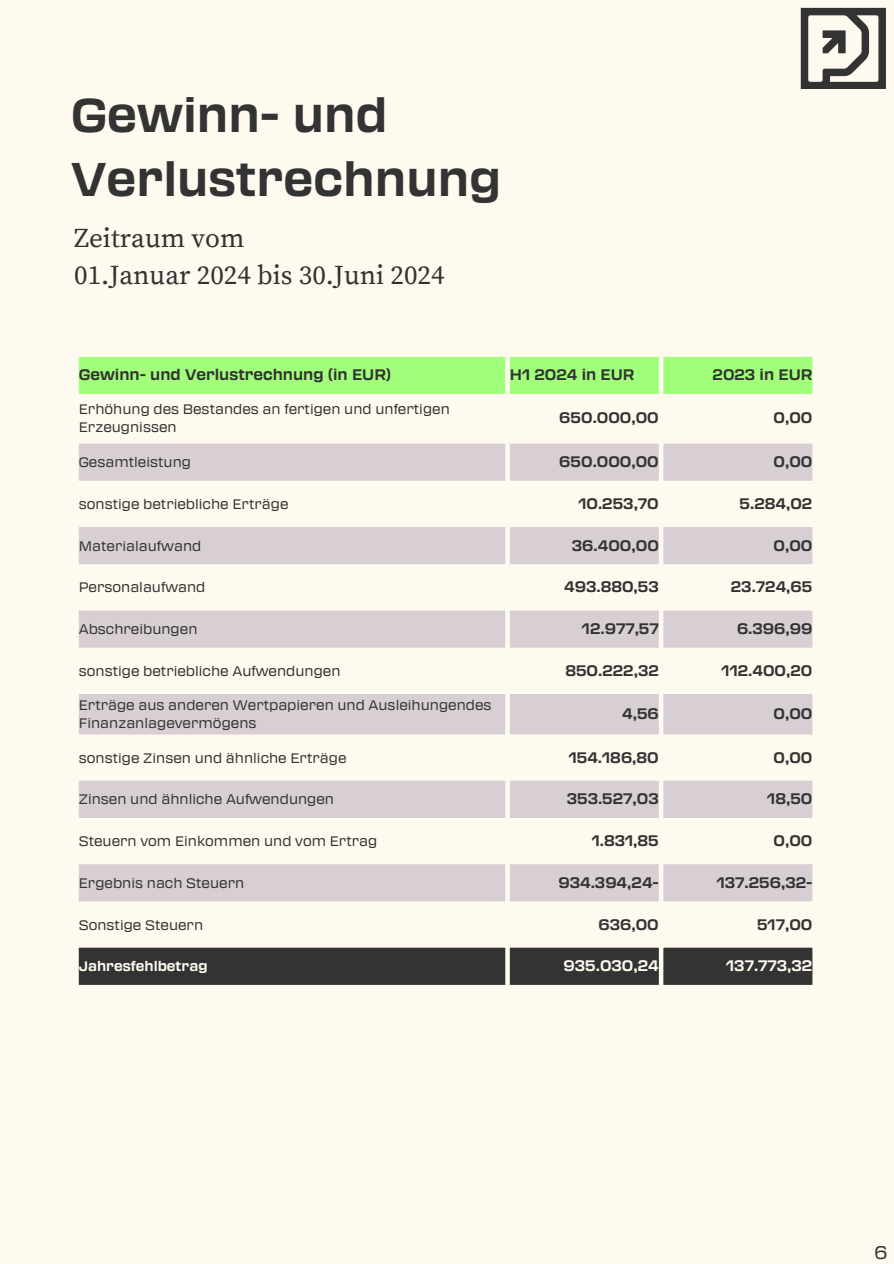
<style>
.page{position:relative;width:894px;height:1264px;background:#fff}
.page>*{position:absolute;margin:0;border:0;box-sizing:border-box;transform-origin:0 0}
.t1{font:700 46.5px/64.2px "Transducer";color:#333}
.t2{font:27px "Source Serif Pro";color:#333}
.t3{font:18px "Transducer";color:#333}
.t4{font:700 15px "Transducer";color:#333}
.t5{font:700 15px "Transducer";color:#fffaf0}
.t6{font:13.5px/18px "Transducer";color:#333}
.t7{font:700 13.5px "Transducer";color:#fffaf0}
</style>
<div class="page">
<div style="left:0;top:0;width:893px;height:1263px;background:#fffaf0"></div>
<div style="left:79px;top:357px;width:733px;height:37px;background:#a2ff7b"></div>
<svg style="left:79px;top:443px;width:733px;height:458px;fill:#d8cfd5"></svg>
<div style="left:79px;top:947px;width:733px;height:37px;background:#333"></div>
<hr style="left:505px;top:357px;width:4px;height:627px;background:#fffaf0">
<div style="left:658px;top:357px;width:5px;height:627px;background:#fffaf0"></div>
<hr style="left:74px;top:481px;width:742px;height:4px;background:#fffaf0">
<div style="left:74px;top:522px;width:742px;height:5px;background:#fffaf0"></div>
<div style="left:74px;top:564px;width:742px;height:5px;background:#fffaf0"></div>
<hr style="left:74px;top:606px;width:742px;height:4px;background:#fffaf0">
<div style="left:74px;top:647px;width:742px;height:5px;background:#fffaf0"></div>
<div style="left:74px;top:689px;width:742px;height:5px;background:#fffaf0"></div>
<div style="left:74px;top:734px;width:742px;height:5px;background:#fffaf0"></div>
<hr style="left:74px;top:776px;width:742px;height:4px;background:#fffaf0">
<hr style="left:74px;top:818px;width:742px;height:4px;background:#fffaf0">
<div style="left:74px;top:859px;width:742px;height:5px;background:#fffaf0"></div>
<svg style="left:79px;top:901px;width:733px;height:1px"></svg>
<svg style="left:800px;top:8px;width:85px;height:81px"></svg>
<p class="t1" style="left:71px;top:84px;width:431px">Gewinn- und<br>Verlustrechnung</p>
<p class="t2" style="left:74px;top:222px;width:171px">Zeitraum vom</p>
<p class="t2" style="left:74px;top:259px;width:371px">01.Januar 2024 bis 30.Juni 2024</p>
<p class="t4" style="left:79px;top:366px;width:313px">Gewinn- und Verlustrechnung (in EUR)</p>
<h1 class="t4" style="left:509px;top:366px;width:126px">H1 2024 in EUR</h1>
<p class="t4" style="left:712px;top:366px;width:101px">2023 in EUR</p>
<p class="t6" style="left:79px;top:400px;width:372px">Erhöhung des Bestandes an fertigen und unfertigen<br>Erzeugnissen</p>
<p class="t4" style="left:559px;top:409px;width:101px">650.000,00</p>
<p class="t4" style="left:773px;top:409px;width:40px">0,00</p>
<p class="t6" style="left:79px;top:453px;width:114px">Gesamtleistung</p>
<p class="t4" style="left:559px;top:453px;width:101px">650.000,00</p>
<p class="t4" style="left:773px;top:453px;width:40px">0,00</p>
<p class="t6" style="left:79px;top:495px;width:211px">sonstige betriebliche Erträge</p>
<p class="t4" style="left:578px;top:494px;width:82px">10.253,70</p>
<p class="t4" style="left:739px;top:494px;width:74px">5.284,02</p>
<p class="t6" style="left:79px;top:537px;width:124px">Materialaufwand</p>
<p class="t4" style="left:571px;top:536px;width:88px">36.400,00</p>
<p class="t4" style="left:773px;top:536px;width:40px">0,00</p>
<p class="t6" style="left:79px;top:578px;width:128px">Personalaufwand</p>
<p class="t4" style="left:564px;top:578px;width:96px">493.880,53</p>
<p class="t4" style="left:730px;top:578px;width:83px">23.724,65</p>
<p class="t6" style="left:79px;top:620px;width:120px">Abschreibungen</p>
<p class="t4" style="left:581px;top:620px;width:78px">12.977,57</p>
<p class="t4" style="left:736px;top:620px;width:77px">6.396,99</p>
<p class="t6" style="left:79px;top:662px;width:263px">sonstige betriebliche Aufwendungen</p>
<p class="t4" style="left:565px;top:661px;width:95px">850.222,32</p>
<p class="t4" style="left:721px;top:661px;width:92px">112.400,20</p>
<p class="t6" style="left:79px;top:696px;width:414px">Erträge aus anderen Wertpapieren und Ausleihungendes<br>Finanzanlagevermögens</p>
<p class="t4" style="left:622px;top:704px;width:38px">4,56</p>
<p class="t4" style="left:773px;top:704px;width:40px">0,00</p>
<p class="t6" style="left:79px;top:749px;width:269px">sonstige Zinsen und ähnliche Erträge</p>
<p class="t4" style="left:568px;top:748px;width:92px">154.186,80</p>
<p class="t4" style="left:773px;top:748px;width:40px">0,00</p>
<p class="t6" style="left:79px;top:790px;width:257px">Zinsen und ähnliche Aufwendungen</p>
<p class="t4" style="left:566px;top:790px;width:93px">353.527,03</p>
<p class="t4" style="left:767px;top:790px;width:47px">18,50</p>
<p class="t6" style="left:79px;top:832px;width:300px">Steuern vom Einkommen und vom Ertrag</p>
<p class="t4" style="left:591px;top:831px;width:69px">1.831,85</p>
<p class="t4" style="left:773px;top:831px;width:40px">0,00</p>
<p class="t6" style="left:79px;top:874px;width:167px">Ergebnis nach Steuern</p>
<p class="t4" style="left:558px;top:873px;width:102px">934.394,24-</p>
<p class="t4" style="left:716px;top:873px;width:97px">137.256,32-</p>
<p class="t6" style="left:79px;top:915px;width:126px">Sonstige Steuern</p>
<p class="t4" style="left:598px;top:915px;width:62px">636,00</p>
<p class="t4" style="left:756px;top:915px;width:57px">517,00</p>
<p class="t7" style="left:79px;top:958px;width:130px">Jahresfehlbetrag</p>
<p class="t5" style="left:563px;top:957px;width:97px">935.030,24</p>
<p class="t5" style="left:726px;top:957px;width:88px">137.773,32</p>
<p class="t3" style="left:874px;top:1241px;width:15px">6</p>
</div>
